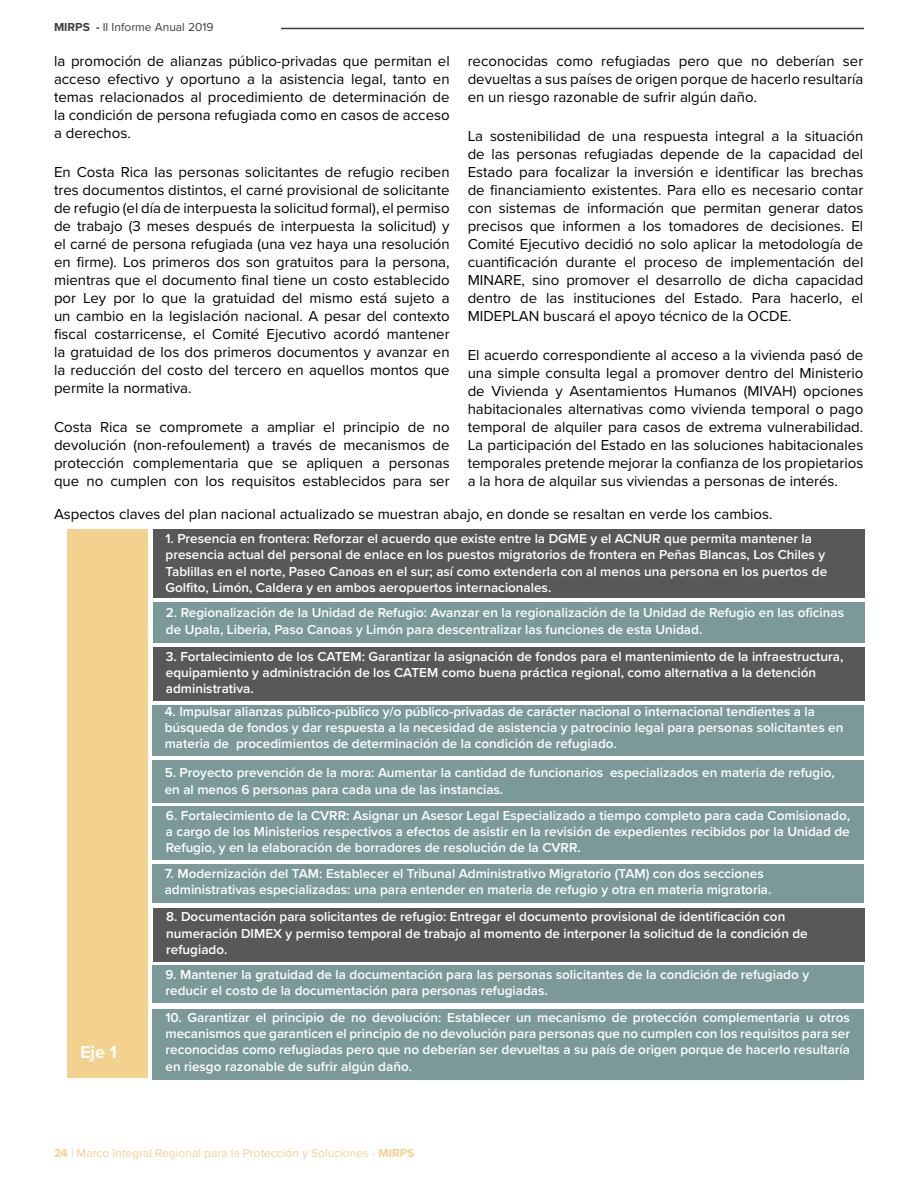
<style>
.page{position:relative;width:918px;height:1188px;background:#fff}
.page>*{position:absolute;margin:0;border:0;box-sizing:border-box;transform-origin:0 0}
.t1{font:700 18px "Proxima Nova";color:#fff}
.t2{font:15px/18px "Proxima Nova";color:#000;text-align:justify}
.t3{font:600 13.5px/16.2px "Proxima Nova";color:#fff}
.t4{font:12px "Proxima Nova";color:#f3d18e}
.t5{font:12px "Proxima Nova";color:#3d3c3e}
.s1{font-weight:700}
</style>
<div class="page">
<hr style="left:281px;top:28px;width:583px;height:1px;background:#3d3c3e">
<div style="left:153px;top:602px;width:712px;height:41px;background:#7b9999"></div>
<div style="left:153px;top:530px;width:711px;height:68px;background:#595859"></div>
<div style="left:152px;top:705px;width:712px;height:51px;background:#7b9999"></div>
<div style="left:152px;top:760px;width:712px;height:43px;background:#7b9999"></div>
<div style="left:152px;top:807px;width:712px;height:53px;background:#7b9999"></div>
<div style="left:152px;top:864px;width:712px;height:39px;background:#7b9999"></div>
<div style="left:153px;top:908px;width:712px;height:53px;background:#595859"></div>
<div style="left:153px;top:648px;width:711px;height:53px;background:#595859"></div>
<div style="left:67px;top:530px;width:80px;height:548px;background:#f3d18e"></div>
<div style="left:152px;top:965px;width:712px;height:38px;background:#7b9999"></div>
<div style="left:152px;top:1009px;width:712px;height:71px;background:#7b9999"></div>
<p class="t5" style="left:54px;top:18px;width:161px"><span class="s1">MIRPS -</span> II Informe Anual 2019</p>
<p class="t2" style="left:54px;top:51px;width:397px">la promoción de alianzas público-privadas que permitan el acceso efectivo y oportuno a la asistencia legal, tanto en temas relacionados al procedimiento de determinación de la condición de persona refugiada como en casos de acceso a derechos.</p>
<p class="t2" style="left:54px;top:162px;width:397px">En Costa Rica las personas solicitantes de refugio reciben tres documentos distintos, el carné provisional de solicitante de refugio (el día de interpuesta la solicitud formal), el permiso de trabajo (3 meses después de interpuesta la solicitud) y el carné de persona refugiada (una vez haya una resolución en firme). Los primeros dos son gratuitos para la persona, mientras que el documento final tiene un costo establecido por Ley por lo que la gratuidad del mismo está sujeto a un cambio en la legislación nacional. A pesar del contexto fiscal costarricense, el Comité Ejecutivo acordó mantener la gratuidad de los dos primeros documentos y avanzar en la reducción del costo del tercero en aquellos montos que permite la normativa.</p>
<p class="t2" style="left:54px;top:418px;width:397px">Costa Rica se compromete a ampliar el principio de no devolución (non-refoulement) a través de mecanismos de protección complementaria que se apliquen a personas que no cumplen con los requisitos establecidos para ser</p>
<p class="t2" style="left:468px;top:51px;width:397px">reconocidas como refugiadas pero que no deberían ser devueltas a sus países de origen porque de hacerlo resultaría en un riesgo razonable de sufrir algún daño.</p>
<p class="t2" style="left:468px;top:126px;width:397px">La sostenibilidad de una respuesta integral a la situación de las personas refugiadas depende de la capacidad del Estado para focalizar la inversión e identificar las brechas de financiamiento existentes. Para ello es necesario contar con sistemas de información que permitan generar datos precisos que informen a los tomadores de decisiones. El Comité Ejecutivo decidió no solo aplicar la metodología de cuantificación durante el proceso de implementación del MINARE, sino promover el desarrollo de dicha capacidad dentro de las instituciones del Estado. Para hacerlo, el MIDEPLAN buscará el apoyo técnico de la OCDE.</p>
<p class="t2" style="left:468px;top:346px;width:397px">El acuerdo correspondiente al acceso a la vivienda pasó de una simple consulta legal a promover dentro del Ministerio de Vivienda y Asentamientos Humanos (MIVAH) opciones habitacionales alternativas como vivienda temporal o pago temporal de alquiler para casos de extrema vulnerabilidad.<br>La participación del Estado en las soluciones habitacionales temporales pretende mejorar la confianza de los propietarios a la hora de alquilar sus viviendas a personas de interés.</p>
<p class="t2" style="left:54px;top:504px;width:720px">Aspectos claves del plan nacional actualizado se muestran abajo, en donde se resaltan en verde los cambios.</p>
<p class="t3" style="left:166px;top:530px;width:663px">1. Presencia en frontera: Reforzar el acuerdo que existe entre la DGME y el ACNUR que permita mantener la presencia actual del personal de enlace en los puestos migratorios de frontera en Peñas Blancas, Los Chiles y Tablillas en el norte, Paseo Canoas en el sur; así como extenderla con al menos una persona en los puertos de Golfito, Limón, Caldera y en ambos aeropuertos internacionales.</p>
<p class="t3" style="left:166px;top:604px;width:680px">2. Regionalización de la Unidad de Refugio: Avanzar en la regionalización de la Unidad de Refugio en las oficinas de Upala, Liberia, Paso Canoas y Limón para descentralizar las funciones de esta Unidad.</p>
<p class="t3" style="left:166px;top:648px;width:679px">3. Fortalecimiento de los CATEM: Garantizar la asignación de fondos para el mantenimiento de la infraestructura, equipamiento y administración de los CATEM como buena práctica regional, como alternativa a la detención administrativa.</p>
<h1 class="t1" style="left:80px;top:1039px;width:39px">Eje 1</h1>
<p class="t3" style="left:165px;top:703px;width:680px">4. Impulsar alianzas público-público y/o público-privadas de carácter nacional o internacional tendientes a la búsqueda de fondos y dar respuesta a la necesidad de asistencia y patrocinio legal para personas solicitantes en materia de procedimientos de determinación de la condición de refugiado.</p>
<p class="t3" style="left:165px;top:764px;width:671px">5. Proyecto prevención de la mora: Aumentar la cantidad de funcionarios especializados en materia de refugio, en al menos 6 personas para cada una de las instancias.</p>
<p class="t3" style="left:166px;top:807px;width:686px;text-align:justify">6. Fortalecimiento de la CVRR: Asignar un Asesor Legal Especializado a tiempo completo para cada Comisionado, a cargo de los Ministerios respectivos a efectos de asistir en la revisión de expedientes recibidos por la Unidad de Refugio, y en la elaboración de borradores de resolución de la CVRR.</p>
<p class="t3" style="left:165px;top:865px;width:608px">7. Modernización del TAM: Establecer el Tribunal Administrativo Migratorio (TAM) con dos secciones administrativas especializadas: una para entender en materia de refugio y otra en materia migratoria.</p>
<p class="t3" style="left:166px;top:908px;width:643px">8. Documentación para solicitantes de refugio: Entregar el documento provisional de identificación con numeración DIMEX y permiso temporal de trabajo al momento de interponer la solicitud de la condición de refugiado.</p>
<p class="t3" style="left:166px;top:966px;width:645px">9. Mantener la gratuidad de la documentación para las personas solicitantes de la condición de refugiado y reducir el costo de la documentación para personas refugiadas.</p>
<p class="t3" style="left:166px;top:1009px;width:686px;text-align:justify">10. Garantizar el principio de no devolución: Establecer un mecanismo de protección complementaria u otros mecanismos que garanticen el principio de no devolución para personas que no cumplen con los requisitos para ser reconocidas como refugiadas pero que no deberían ser devueltas a su país de origen porque de hacerlo resultaría en riesgo razonable de sufrir algún daño.</p>
<p class="t4" style="left:54px;top:1144px;width:362px"><span class="s1">24</span> | Marco Integral Regional para la Protección y Soluciones - <span class="s1">MIRPS</span></p>
</div>
